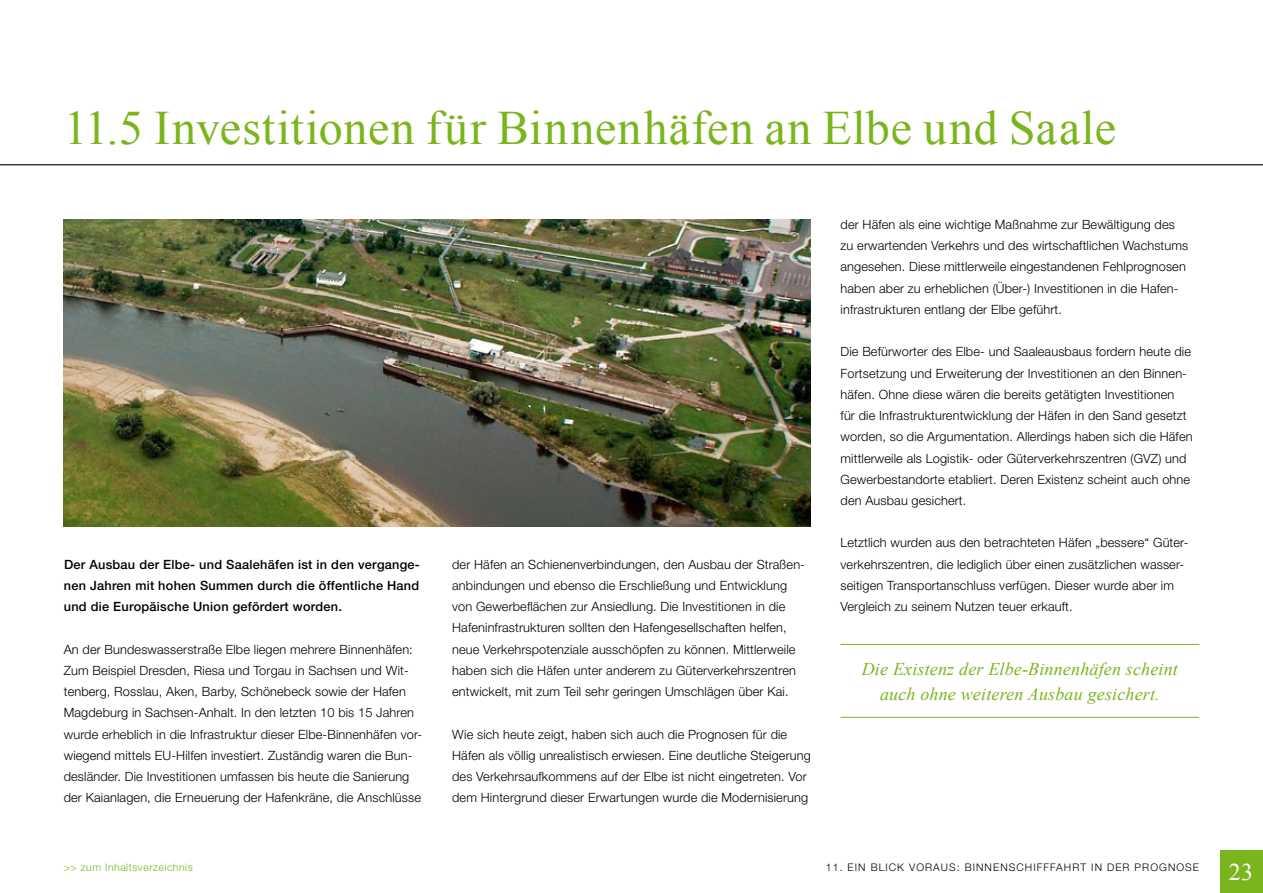
<style>
.page{position:relative;width:1263px;height:893px;background:#fff}
.page>*{position:absolute;margin:0;border:0;box-sizing:border-box;transform-origin:0 0}
.t1{font:48px "Times New Roman";letter-spacing:.02em;color:#7ab51d}
.t2{font:24px "Times New Roman";color:#fff}
.t3{font:italic 18px/25.5px "Times New Roman";letter-spacing:.01em;color:#7ab51d;text-align:center}
.t4{font:300 12.75px/21.3px "Helvetica Neue LT Std";letter-spacing:.01em;color:#000}
.t5{font:500 12.75px/21.3px "Helvetica Neue LT Std";letter-spacing:.02em;color:#000;text-align:justify}
.t6{font:300 10.5px "Helvetica Neue LT Std";letter-spacing:.1em;color:#000}
.t7{font:300 10.5px "Helvetica Neue LT Std";letter-spacing:.05em;color:#7ab51d}
</style>
<div class="page">
<hr style="left:840px;top:644px;width:359px;height:1px;background:#7ab51d">
<hr style="left:840px;top:717px;width:359px;height:1px;background:#7ab51d">
<hr style="left:0;top:164px;width:1263px;height:1px;background:#000">
<img style="left:64px;top:220px;width:747px;height:306px">
<div style="left:1220px;top:850px;width:43px;height:43px;background:#7ab51d"></div>
<h1 class="t1" style="left:64px;top:96px;width:1054px">11.5 Investitionen für Binnenhäfen an Elbe und Saale</h1>
<p class="t5" style="left:64px;top:553px;width:358px">Der Ausbau der Elbe- und Saalehäfen ist in den vergange&shy;nen Jahren mit hohen Summen durch die öffentliche Hand und die Europäische Union gefördert worden.</p>
<p class="t4" style="left:64px;top:638px;width:360px">An der Bundeswasserstraße Elbe liegen mehrere Binnenhäfen:<br>Zum Beispiel Dresden, Riesa und Torgau in Sachsen und Wit&shy;tenberg, Rosslau, Aken, Barby, Schönebeck sowie der Hafen Magdeburg in Sachsen-Anhalt. In den letzten 10 bis 15 Jahren wurde erheblich in die Infrastruktur dieser Elbe-Binnenhäfen vor&shy;wiegend mittels EU-Hilfen investiert. Zuständig waren die Bun&shy;desländer. Die Investitionen umfassen bis heute die Sanierung der Kaianlagen, die Erneuerung der Hafenkräne, die Anschlüsse</p>
<p class="t4" style="left:452px;top:553px;width:353px">der Häfen an Schienenverbindungen, den Ausbau der Straßen&shy;anbindungen und ebenso die Erschließung und Entwicklung von Gewerbeflächen zur Ansiedlung. Die Investitionen in die Hafeninfrastrukturen sollten den Hafengesellschaften helfen, neue Verkehrspotenziale ausschöpfen zu können. Mittlerweile haben sich die Häfen unter anderem zu Güterverkehrszentren entwickelt, mit zum Teil sehr geringen Umschlägen über Kai.</p>
<p class="t4" style="left:452px;top:723px;width:360px">Wie sich heute zeigt, haben sich auch die Prognosen für die Häfen als völlig unrealistisch erwiesen. Eine deutliche Steigerung des Verkehrsaufkommens auf der Elbe ist nicht eingetreten. Vor dem Hintergrund dieser Erwartungen wurde die Modernisierung</p>
<p class="t4" style="left:840px;top:214px;width:349px">der Häfen als eine wichtige Maßnahme zur Bewältigung des zu erwartenden Verkehrs und des wirtschaftlichen Wachstums angesehen. Diese mittlerweile eingestandenen Fehlprognosen haben aber zu erheblichen (Über-) Investitionen in die Hafen&shy;infrastrukturen entlang der Elbe geführt.</p>
<p class="t4" style="left:840px;top:341px;width:354px">Die Befürworter des Elbe- und Saaleausbaus fordern heute die Fortsetzung und Erweiterung der Investitionen an den Binnen&shy;häfen. Ohne diese wären die bereits getätigten Investitionen<br>für die Infrastrukturentwicklung der Häfen in den Sand gesetzt worden, so die Argumentation. Allerdings haben sich die Häfen mittlerweile als Logistik- oder Güterverkehrszentren (GVZ) und Gewerbestandorte etabliert. Deren Existenz scheint auch ohne den Ausbau gesichert.</p>
<p class="t4" style="left:840px;top:532px;width:349px">Letztlich wurden aus den betrachteten Häfen „bessere“ Güter&shy;verkehrszentren, die lediglich über einen zusätzlichen wasser&shy;seitigen Transportanschluss verfügen. Dieser wurde aber im Vergleich zu seinem Nutzen teuer erkauft.</p>
<h3 class="t3" style="left:862px;top:656px;width:318px">Die Existenz der Elbe-Binnenhäfen scheint auch ohne weiteren Ausbau gesichert.</h3>
<p class="t7" style="left:64px;top:861px;width:131px">&gt;&gt; zum Inhaltsverzeichnis</p>
<p class="t6" style="left:826px;top:861px;width:92px">11. Ein Blick voraus</p>
<p class="t6" style="left:957px;top:861px;width:24px">: Binnens</p>
<p class="t6" style="left:1016px;top:861px;width:17px">chifffahrt</p>
<p class="t6" style="left:1091px;top:861px;width:24px">in der</p>
<p class="t6" style="left:1135px;top:861px;width:17px">Prognose</p>
<h2 class="t2" style="left:1229px;top:856px;width:26px">23</h2>
</div>
